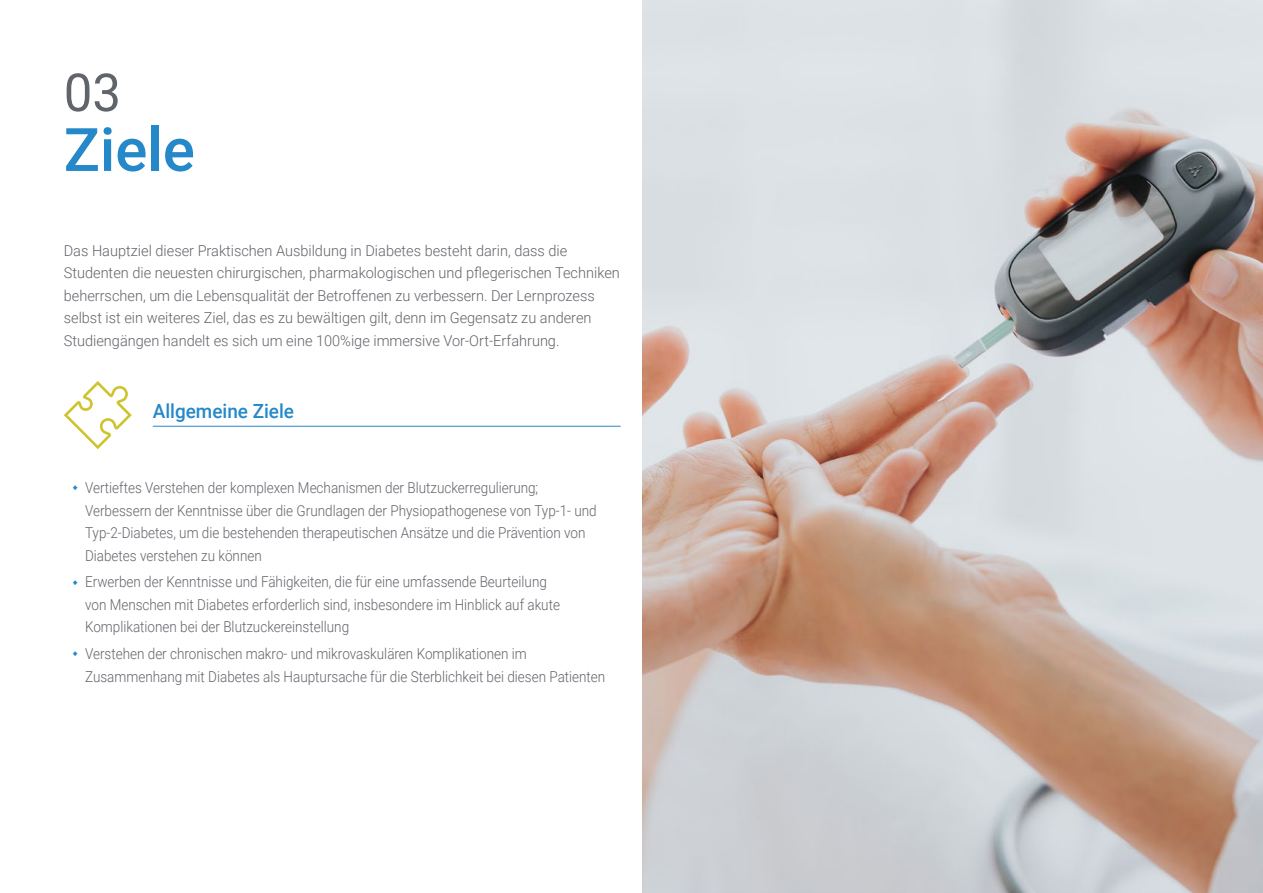
<style>
.page{position:relative;width:1263px;height:893px;background:#fff}
.page>*{position:absolute;margin:0;border:0;box-sizing:border-box;transform-origin:0 0}
.t1{font:500 60px "Roboto";color:#2488c9}
.t2{font:52.5px "Roboto";color:#61646a}
.t3{font:500 19.5px "Roboto";color:#2488c9}
.t4{font:300 15px/22.5px "Roboto";color:#61646a;scale:.9 1}
.t5{font:300 15px/22.5px "Roboto";color:#61646a}
</style>
<div class="page">
<hr style="left:153px;top:426px;width:468px;height:1px;background:#2488c9">
<svg style="left:64px;top:381px;width:68px;height:68px"></svg>
<img style="left:642px;top:0;width:621px;height:893px">
<h2 class="t2" style="left:64px;top:56px;width:59px">03</h2>
<h1 class="t1" style="left:64px;top:108px;width:133px">Ziele</h1>
<p class="t5" style="left:64px;top:239px;width:557px">Das Hauptziel dieser Praktischen Ausbildung in Diabetes besteht darin, dass die Studenten die neuesten chirurgischen, pharmakologischen und pflegerischen Techniken beherrschen, um die Lebensqualität der Betroffenen zu verbessern. Der Lernprozess selbst ist ein weiteres Ziel, das es zu bewältigen gilt, denn im Gegensatz zu anderen Studiengängen handelt es sich um eine 100%ige immersive Vor-Ort-Erfahrung.</p>
<h3 class="t3" style="left:153px;top:397px;width:143px">Allgemeine Ziele</h3>
<p class="t4" style="left:85px;top:476px;width:570px">Vertieftes Verstehen der komplexen Mechanismen der Blutzuckerregulierung; Verbessern der Kenntnisse über die Grundlagen der Physiopathogenese von Typ-1- und Typ-2-Diabetes, um die bestehenden therapeutischen Ansätze und die Prävention von Diabetes verstehen zu können</p>
<p class="t4" style="left:85px;top:570px;width:529px">Erwerben der Kenntnisse und Fähigkeiten, die für eine umfassende Beurteilung von Menschen mit Diabetes erforderlich sind, insbesondere im Hinblick auf akute<br>Komplikationen bei der Blutzuckereinstellung</p>
<p class="t4" style="left:85px;top:642px;width:580px">Verstehen der chronischen makro- und mikrovaskulären Komplikationen im<br>Zusammenhang mit Diabetes als Hauptursache für die Sterblichkeit bei diesen Patienten</p>
</div>
